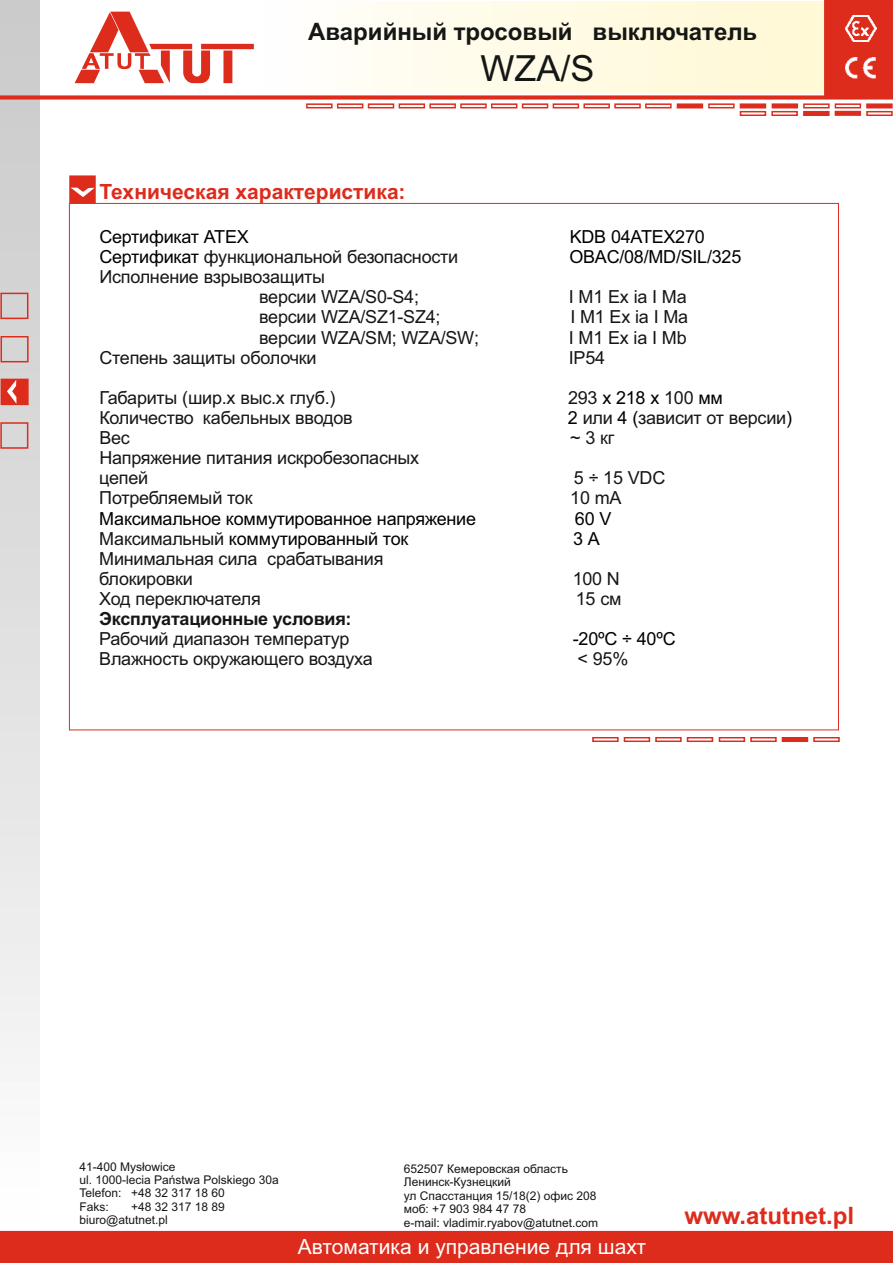
<style>
.page{position:relative;width:893px;height:1263px;background:#fff}
.page>*{position:absolute;margin:0;border:0;box-sizing:border-box;transform-origin:0 0}
.t1{font:36px "Arial";color:#151616}
.t2{font:700 24px "Arial";color:#151616}
.t3{font:700 24px "Arial";color:#dd2b1c}
.t4{font:21px "Arial";color:#fff}
.t5{font:700 21px "Arial";color:#dd2b1c}
.t6{font:18px/20.1px "Arial";letter-spacing:-.015em;color:#151616}
.t7{font:18px "Arial";letter-spacing:-.015em;color:#000}
.t8{font:700 18px "Arial";letter-spacing:-.015em;color:#151616}
.t9{font:12px/13.4px "Arial";color:#151616}
.s1{color:#000}
.s2{color:#151616}
</style>
<div class="page">
<div style="left:0;top:1px;width:39px;height:1229px;background:linear-gradient(to bottom,#c6c5c5,#fbfcfc)"></div>
<div style="left:0;top:422px;width:28px;height:27px;border:2px solid #dd2b1c"></div>
<div style="left:1px;top:336px;width:28px;height:26px;border:2px solid #dd2b1c"></div>
<div style="left:0;top:293px;width:28px;height:26px;border:2px solid #dd2b1c"></div>
<svg style="left:0;top:378px;width:29px;height:28px"></svg>
<svg style="left:69px;top:175px;width:27px;height:29px"></svg>
<svg style="left:0;top:0;width:893px;height:117px"></svg>
<div style="left:614px;top:103px;width:27px;height:5px;border:2px solid #dd2b1c"></div>
<div style="left:866px;top:111px;width:27px;height:5px;border:2px solid #dd2b1c"></div>
<div style="left:583px;top:103px;width:27px;height:5px;border:2px solid #dd2b1c"></div>
<div style="left:553px;top:103px;width:26px;height:5px;border:2px solid #dd2b1c"></div>
<div style="left:522px;top:103px;width:26px;height:5px;border:2px solid #dd2b1c"></div>
<div style="left:491px;top:103px;width:26px;height:5px;border:2px solid #dd2b1c"></div>
<div style="left:740px;top:111px;width:26px;height:5px;border:2px solid #dd2b1c"></div>
<div style="left:460px;top:103px;width:27px;height:5px;border:2px solid #dd2b1c"></div>
<div style="left:429px;top:103px;width:27px;height:5px;border:2px solid #dd2b1c"></div>
<div style="left:399px;top:103px;width:26px;height:5px;border:2px solid #dd2b1c"></div>
<div style="left:368px;top:103px;width:26px;height:5px;border:2px solid #dd2b1c"></div>
<div style="left:337px;top:103px;width:26px;height:5px;border:2px solid #dd2b1c"></div>
<div style="left:306px;top:103px;width:27px;height:5px;border:2px solid #dd2b1c"></div>
<div style="left:0;top:1230px;width:893px;height:33px;background:#dd2b1c"></div>
<div style="left:687px;top:737px;width:26px;height:5px;border:2px solid #dd2b1c"></div>
<div style="left:655px;top:737px;width:27px;height:5px;border:2px solid #dd2b1c"></div>
<div style="left:624px;top:737px;width:26px;height:5px;border:2px solid #dd2b1c"></div>
<div style="left:592px;top:737px;width:27px;height:5px;border:2px solid #dd2b1c"></div>
<div style="left:813px;top:737px;width:27px;height:5px;border:2px solid #dd2b1c"></div>
<svg style="left:781px;top:737px;width:28px;height:5px"></svg>
<div style="left:750px;top:737px;width:27px;height:5px;border:2px solid #dd2b1c"></div>
<div style="left:719px;top:737px;width:26px;height:5px;border:2px solid #dd2b1c"></div>
<h2 class="t2" style="left:308px;top:22px;width:451px">Аварийный тросовый выключатель</h2>
<p class="t5" style="left:99px;top:183px;width:308px">Техническая характеристика:</p>
<h1 class="t1" style="left:480px;top:55px;width:116px">WZA/S</h1>
<p class="t7" style="left:99px;top:230px;width:151px">Сертификат ATEX</p>
<p class="t7" style="left:570px;top:230px;width:137px">KDB 04ATEX270</p>
<p class="t6" style="left:99px;top:248px;width:360px"><span class="s1">Сертификат</span> функциональной безопасности</p>
<p class="t7" style="left:569px;top:250px;width:173px">OBAC/08/MD/SIL/325</p>
<p class="t6" style="left:259px;top:268px;width:161px;text-indent:-160px">Исполнение взрывозащиты<br>версии WZA/S0-S4;</p>
<p class="t6" style="left:569px;top:289px;width:119px">I M1 Ex ia I Ma</p>
<p class="t6" style="left:259px;top:309px;width:183px">версии WZA/SZ1-SZ4;</p>
<p class="t6" style="left:570px;top:309px;width:119px">I M1 Ex ia I Ma</p>
<p class="t6" style="left:259px;top:329px;width:221px">версии WZA/SM; WZA/SW;</p>
<p class="t6" style="left:569px;top:329px;width:119px">I M1 Ex ia I Mb</p>
<p class="t6" style="left:99px;top:349px;width:219px">Степень защиты оболочки</p>
<p class="t6" style="left:569px;top:349px;width:38px">IP54</p>
<p class="t6" style="left:99px;top:389px;width:238px">Габариты (шир.x выс.x глуб.)</p>
<p class="t7" style="left:568px;top:391px;width:156px"><span class="s2">293</span> x 218 x <span class="s2">100</span> мм</p>
<p class="t6" style="left:99px;top:409px;width:255px">Количество кабельных вводов</p>
<p class="t6" style="left:568px;top:409px;width:226px"><span class="s1">2</span> или <span class="s1">4 (</span>зависит от версии<span class="s1">)</span></p>
<p class="t6" style="left:99px;top:429px;width:32px">Вес</p>
<p class="t6" style="left:570px;top:429px;width:46px">~ 3 кг</p>
<p class="t6" style="left:99px;top:449px;width:321px">Напряжение питания искробезопасных цепей</p>
<p class="t6" style="left:574px;top:470px;width:93px">5 ÷ 15 VDC</p>
<p class="t6" style="left:99px;top:490px;width:155px">Потребляемый ток</p>
<p class="t6" style="left:570px;top:490px;width:53px">10 mA</p>
<p class="t7" style="left:99px;top:511px;width:378px">Максимальное коммутированное напряжение</p>
<p class="t7" style="left:575px;top:511px;width:38px">60 V</p>
<p class="t7" style="left:99px;top:532px;width:311px"><span class="s2">Максимальный</span> коммутированный ток</p>
<p class="t7" style="left:573px;top:532px;width:28px">3 А</p>
<p class="t6" style="left:99px;top:550px;width:286px">Минимальная сила срабатывания блокировки</p>
<p class="t6" style="left:573px;top:570px;width:49px">100 N</p>
<p class="t6" style="left:99px;top:590px;width:163px">Ход переключателя</p>
<p class="t6" style="left:576px;top:590px;width:47px">15 см</p>
<p class="t8" style="left:99px;top:612px;width:254px">Эксплуатационные условия:</p>
<p class="t6" style="left:99px;top:630px;width:252px">Рабочий диапазон температур</p>
<p class="t7" style="left:573px;top:632px;width:104px">-20ºC ÷ 40ºC</p>
<p class="t6" style="left:99px;top:651px;width:275px">Влажность окружающего воздуха</p>
<p class="t6" style="left:577px;top:651px;width:52px">&lt; 95%</p>
<p class="t9" style="left:79px;top:1161px;width:201px">41-400 Mysłowice<br>ul. 1000-lecia Państwa Polskiego 30a<br>Telefon: +48 32 317 18 60<br>Faks:</p>
<p class="t9" style="left:404px;top:1163px;width:196px">652507 Кемеровская область<br>Ленинск-Кузнецкий<br>ул Спасстанция 15/18(2) офис 208 моб: +7 903 984 47 78<br>e-mail: vladimir.ryabov@atutnet.com</p>
<p class="t9" style="left:79px;top:1201px;width:147px;text-indent:52px">+48 32 317 18 89 biuro@atutnet.pl</p>
<h2 class="t3" style="left:684px;top:1206px;width:171px">www.atutnet.pl</h2>
<p class="t4" style="left:298px;top:1238px;width:350px">Автоматика и управление для шахт</p>
</div>
